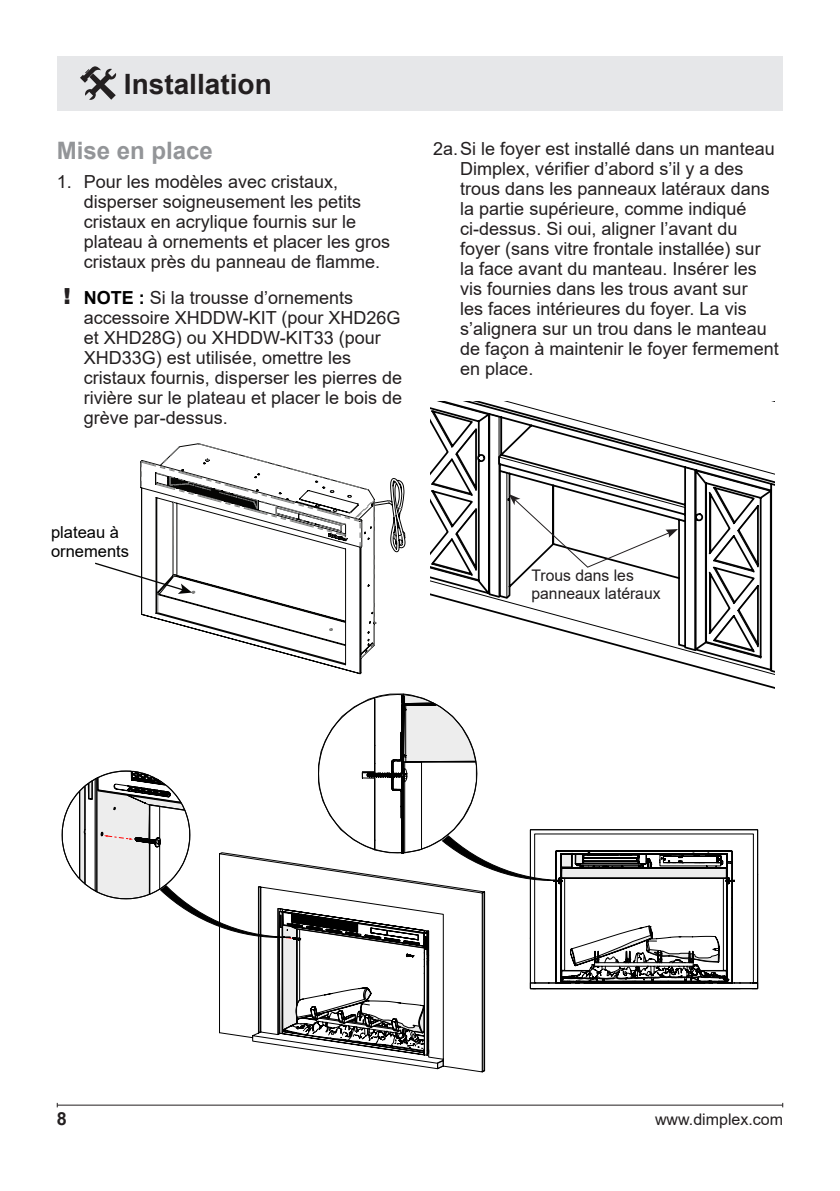
<style>
.page{position:relative;width:840px;height:1191px;background:#fff}
.page>*{position:absolute;margin:0;border:0;box-sizing:border-box;transform-origin:0 0}
.t1{font:700 28px "Arial";color:#231f20}
.Step_1{font:700 24px "Arial";color:#939598}
.Step_1-2{font:18px/20px "Arial";color:#231f20}
.t2{font:700 18px "Arial";color:#231f20}
.t3{font:16.6px/19.8px "Arial";color:#000}
.Body_Text{font:16px/18px "Arial";color:#231f20}
.t4{font:16px/19.2px "Myriad Pro";color:#231f20}
.s1{font-weight:900;font-size:22.2px}
.s2{font-weight:700;color:#000}
</style>
<div class="page">
<hr style="left:57px;top:1104px;width:725px;height:1px;background:#231f20">
<div style="left:57px;top:57px;width:725px;height:54px;background:#e6e7e9"></div>
<svg style="left:80px;top:66px;width:36px;height:34px"></svg>
<svg style="left:430px;top:401px;width:344px;height:288px"></svg>
<svg style="left:508px;top:494px;width:169px;height:74px"></svg>
<svg style="left:304px;top:478px;width:101px;height:196px"></svg>
<svg style="left:396px;top:505px;width:6px;height:4px"></svg>
<svg style="left:393px;top:533px;width:11px;height:11px"></svg>
<svg style="left:95px;top:443px;width:280px;height:216px"></svg>
<svg style="left:343px;top:1055px;width:141px;height:17px"></svg>
<svg style="left:61px;top:693px;width:696px;height:362px"></svg>
<div style="left:51px;top:525px;width:84px;height:36px;background:#fff"></div>
<p class="t1" style="left:124px;top:64px;width:149px">Installation</p>
<p class="Step_1" style="left:57px;top:134px;width:158px">Mise en place</p>
<p class="Step_1-2" style="left:84px;top:172px;width:308px;text-indent:-27px">1. Pour les modèles avec cristaux, disperser soigneusement les petits cristaux en acrylique fournis sur le plateau à ornements et placer les gros cristaux près du panneau de flamme.</p>
<p class="Step_1-2" style="left:84px;top:287px;width:320px;text-indent:-20px"><span class="s1">!</span> <span class="s2">NOTE :</span> Si la trousse d’ornements accessoire XHDDW-KIT (pour XHD26G et XHD28G) ou XHDDW-KIT33 (pour XHD33G) est utilisée, omettre les cristaux fournis, disperser les pierres de rivière sur le plateau et placer le bois de grève par-dessus.</p>
<p class="Step_1-2" style="left:460px;top:138px;width:320px;text-indent:-27px">2a.Si le foyer est installé dans un manteau Dimplex, vérifier d’abord s’il y a des trous dans les panneaux latéraux dans la partie supérieure, comme indiqué ci-dessus. Si oui, aligner l’avant du foyer (sans vitre frontale installée) sur la face avant du manteau. Insérer les vis fournies dans les trous avant sur<br>les faces intérieures du foyer. La vis s’alignera sur un trou dans le manteau de façon à maintenir le foyer fermement en place.</p>
<p class="t3" style="left:51px;top:522px;width:79px">plateau à ornements</p>
<p class="t4" style="left:61px;top:523px;width:67px">Plateau lit de perles</p>
<p class="Body_Text" style="left:531px;top:566px;width:130px">Trous dans les panneaux latéraux</p>
<p class="t2" style="left:57px;top:1105px;width:12px">8</p>
<p class="Body_Text" style="left:654px;top:1110px;width:130px">www.dimplex.com</p>
</div>
